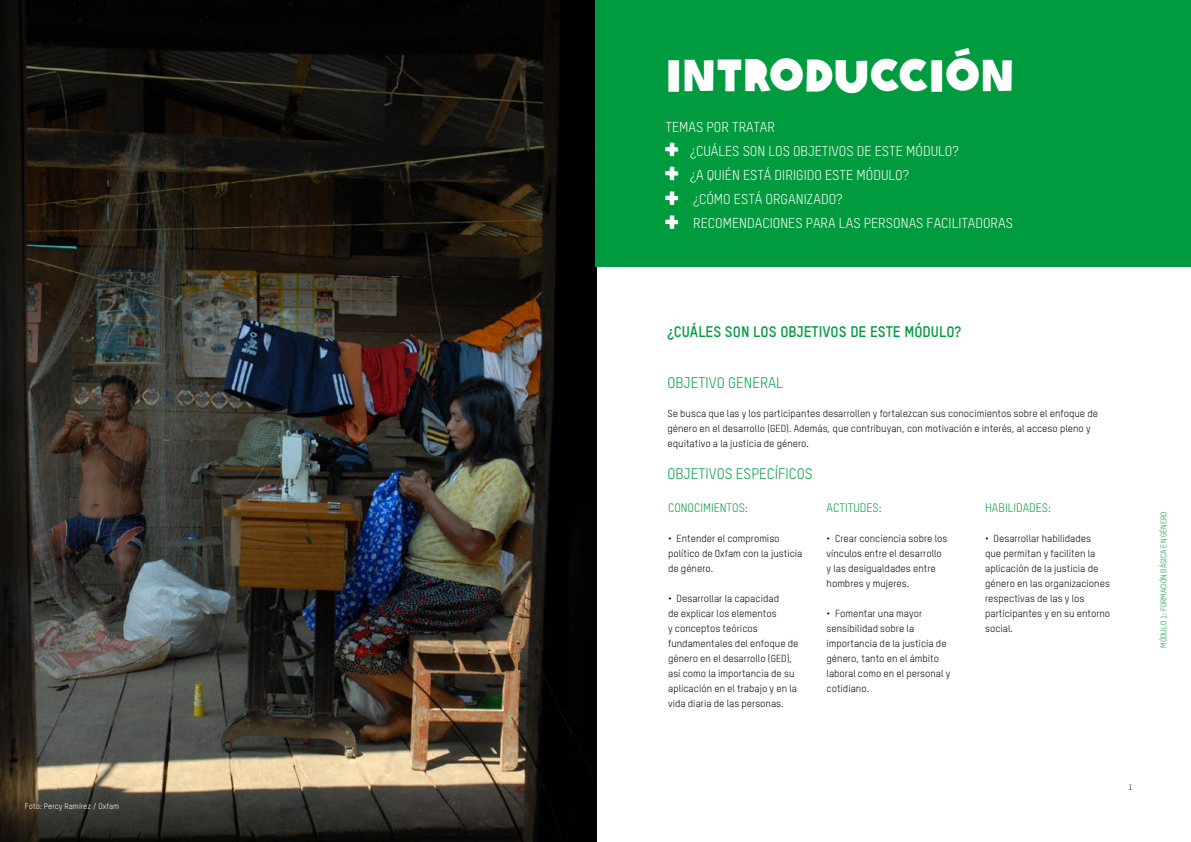
<style>
.page{position:relative;width:1191px;height:842px;background:#fff}
.page>*{position:absolute;margin:0;border:0;box-sizing:border-box;transform-origin:0 0}
.t1{font:44px "Oxfam Global Headline";color:#fff}
.t2{font:700 15px "Oxfam TSTARPRO";color:#009b3e}
.t3{font:15px "Oxfam TSTARPRO";color:#009b3e}
.t4{font:14px/24px "Oxfam TSTARPRO";color:#fff}
.t5{font:12px "Oxfam TSTARPRO";color:#009b3e}
.t6{font:10px/15px "Oxfam TSTARPRO";color:#000}
.t7{font:8px "Oxfam TSTARPRO";color:#009b3e}
.t8{font:8px "Oxfam TSTARPRO";color:#fff}
.t9{font:8px "Oxfam TSTARPRO";color:#000}
</style>
<div class="page">
<img style="left:0;top:0;width:596px;height:842px">
<div style="left:595px;top:0;width:596px;height:267px;background:#009b3e"></div>
<svg style="left:665px;top:143px;width:13px;height:13px"></svg>
<svg style="left:665px;top:191px;width:13px;height:14px"></svg>
<svg style="left:665px;top:167px;width:13px;height:13px"></svg>
<svg style="left:665px;top:215px;width:13px;height:14px"></svg>
<p class="t8" style="left:25px;top:800px;width:96px">Foto: Percy Ramírez / Oxfam</p>
<h1 class="t1" style="left:665px;top:37px;width:351px">INTRODUCCIÓN</h1>
<h3 class="t4" style="left:690px;top:113px;width:324px;text-indent:-25px">TEMAS POR TRATAR<br>¿CUÁLES SON LOS OBJETIVOS DE ESTE MÓDULO?<br>¿A QUIÉN ESTÁ DIRIGIDO ESTE MÓDULO?<br>¿CÓMO ESTÁ ORGANIZADO?<br>RECOMENDACIONES PARA LAS PERSONAS FACILITADORAS</h3>
<h2 class="t2" style="left:667px;top:320px;width:295px">¿CUÁLES SON LOS OBJETIVOS DE ESTE MÓDULO?</h2>
<h2 class="t3" style="left:667px;top:371px;width:117px">OBJETIVO GENERAL</h2>
<p class="t6" style="left:667px;top:405px;width:432px">Se busca que las y los participantes desarrollen y fortalezcan sus conocimientos sobre el enfoque de género en el desarrollo (GED). Además, que contribuyan, con motivación e interés, al acceso pleno y equitativo a la justicia de género.</p>
<h2 class="t3" style="left:667px;top:463px;width:147px">OBJETIVOS ESPECÍFICOS</h2>
<p class="t5" style="left:668px;top:499px;width:81px">CONOCIMIENTOS:</p>
<p class="t5" style="left:826px;top:499px;width:57px">ACTITUDES:</p>
<p class="t5" style="left:985px;top:499px;width:68px">HABILIDADES:</p>
<p class="t6" style="left:668px;top:530px;width:136px">• Entender el compromiso político de Oxfam con la justicia de género.</p>
<p class="t6" style="left:668px;top:590px;width:132px">• Desarrollar la capacidad<br>de explicar los elementos<br>y conceptos teóricos fundamentales del enfoque de género en el desarrollo (GED), así como la importancia de su aplicación en el trabajo y en la vida diaria de las personas.</p>
<p class="t6" style="left:826px;top:530px;width:122px">• Crear conciencia sobre los vínculos entre el desarrollo y las desigualdades entre hombres y mujeres.</p>
<p class="t6" style="left:826px;top:605px;width:125px">• Fomentar una mayor sensibilidad sobre la importancia de la justicia de género, tanto en el ámbito laboral como en el personal y cotidiano.</p>
<p class="t6" style="left:985px;top:530px;width:127px">• Desarrollar habilidades<br>que permitan y faciliten la aplicación de la justicia de género en las organizaciones respectivas de las y los participantes y en su entorno social.</p>
<p class="t7" style="left:1157px;top:647px;width:138px;rotate:-90deg">MÓDULO 1: FORMACIÓN BÁSICA EN GÉNERO</p>
<p class="t9" style="left:1128px;top:781px;width:6px">1</p>
</div>
